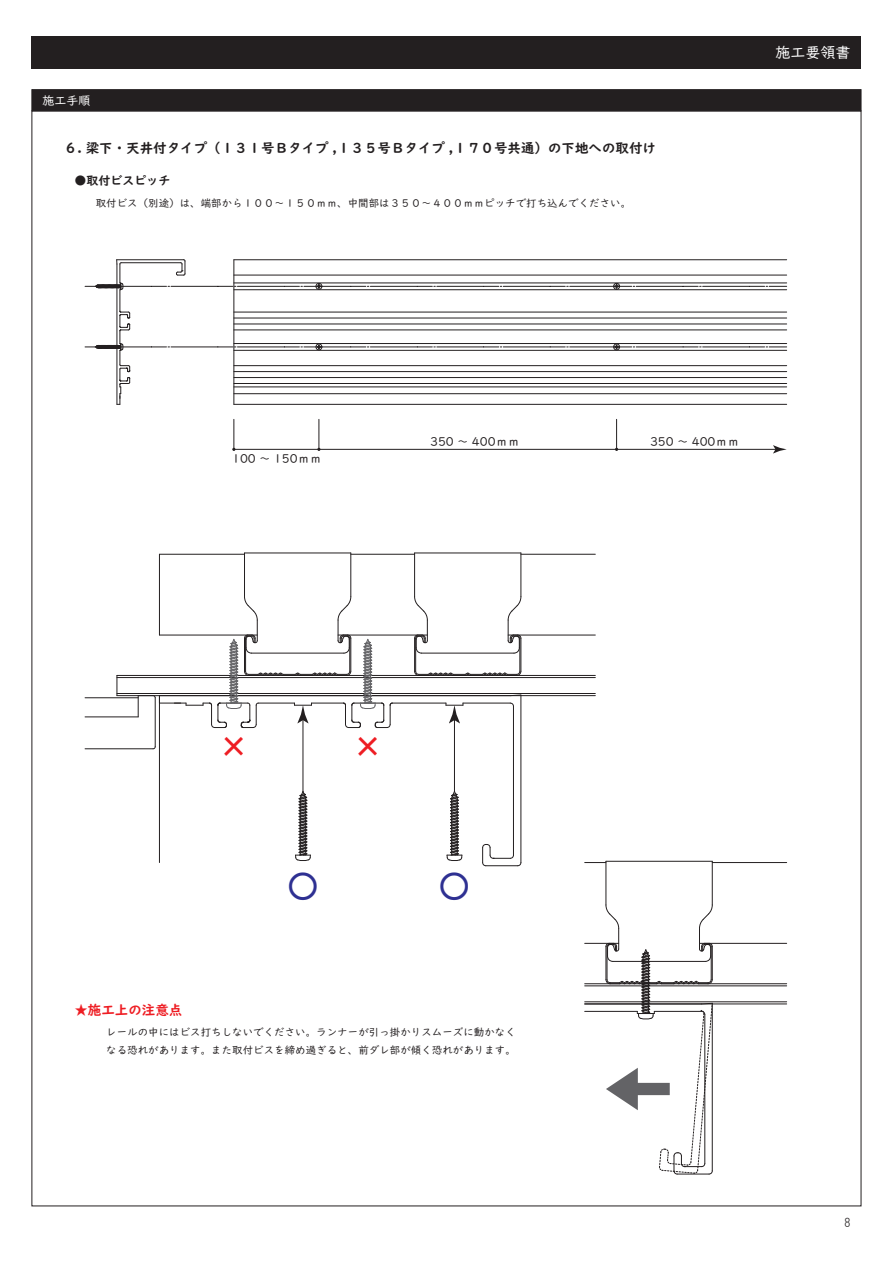
<style>
.page{position:relative;width:893px;height:1263px;background:#fff}
.page>*{position:absolute;margin:0;border:0;box-sizing:border-box;transform-origin:0 0}
.t1{font:36px "MS Gothic";color:#ee1d23}
.t2{font:33px "MS Gothic";color:#2e3092}
.t3{font:15px "UD Digi Kyokasho NP R";color:#fff}
.t4{font:13.5px "UD Digi Kyokasho NP B";color:#231f20}
.t5{font:13.5px "UD Digi Kyokasho NP B";color:#ee1d23}
.t6{font:12px "UD Digi Kyokasho NP R";color:#231f20}
.t7{font:12px "UD Digi Kyokasho NP B";color:#231f20}
.t8{font:12px "UD Digi Kyokasho NP R";color:#fff}
.t9{font:12px "HG Gothic M";color:#231f20}
.t10{font:10.5px/18px "UD Digi Kyokasho NP R";color:#231f20}
</style>
<div class="page">
<div style="left:32px;top:36px;width:829px;height:32px;background:#231f20"></div>
<div style="left:32px;top:89px;width:829px;height:22px;background:#231f20;border:1px solid #231f20"></div>
<hr style="left:234px;top:449px;width:85px;height:1px;background:#231f20">
<hr style="left:234px;top:419px;width:1px;height:30px;background:#231f20">
<hr style="left:319px;top:419px;width:1px;height:30px;background:#231f20">
<hr style="left:319px;top:449px;width:298px;height:1px;background:#231f20">
<hr style="left:616px;top:419px;width:1px;height:30px;background:#231f20">
<hr style="left:617px;top:449px;width:160px;height:1px;background:#231f20">
<svg style="left:773px;top:445px;width:14px;height:8px"></svg>
<svg style="left:85px;top:259px;width:702px;height:146px"></svg>
<hr style="left:155px;top:698px;width:1px;height:49px;background:#231f20">
<hr style="left:521px;top:695px;width:1px;height:167px;background:#231f20">
<svg style="left:482px;top:844px;width:39px;height:22px"></svg>
<hr style="left:463px;top:703px;width:47px;height:1px;background:#231f20">
<hr style="left:513px;top:706px;width:1px;height:149px;background:#231f20">
<hr style="left:392px;top:703px;width:54px;height:1px;background:#231f20">
<svg style="left:117px;top:676px;width:1px;height:19px"></svg>
<hr style="left:159px;top:554px;width:1px;height:81px;background:#231f20">
<hr style="left:117px;top:693px;width:478px;height:1px;background:#231f20">
<hr style="left:117px;top:695px;width:478px;height:1px;background:#231f20">
<hr style="left:117px;top:675px;width:478px;height:1px;background:#231f20">
<hr style="left:117px;top:677px;width:478px;height:1px;background:#231f20">
<hr style="left:85px;top:717px;width:53px;height:1px;background:#231f20">
<hr style="left:85px;top:697px;width:53px;height:1px;background:#231f20">
<hr style="left:85px;top:748px;width:68px;height:1px;background:#231f20">
<hr style="left:159px;top:696px;width:1px;height:166px;background:#231f20">
<hr style="left:244px;top:553px;width:1px;height:44px;background:#231f20">
<hr style="left:244px;top:553px;width:107px;height:1px;background:#231f20">
<hr style="left:351px;top:553px;width:1px;height:44px;background:#231f20">
<hr style="left:159px;top:554px;width:85px;height:1px;background:#231f20">
<hr style="left:414px;top:553px;width:1px;height:44px;background:#231f20">
<hr style="left:521px;top:638px;width:1px;height:33px;background:#231f20">
<hr style="left:520px;top:638px;width:1px;height:33px;background:#231f20">
<hr style="left:415px;top:638px;width:1px;height:33px;background:#231f20">
<hr style="left:414px;top:638px;width:1px;height:33px;background:#231f20">
<svg style="left:414px;top:671px;width:107px;height:4px"></svg>
<hr style="left:415px;top:553px;width:106px;height:1px;background:#231f20">
<svg style="left:414px;top:596px;width:14px;height:57px"></svg>
<hr style="left:421px;top:653px;width:93px;height:1px;background:#231f20">
<svg style="left:508px;top:596px;width:13px;height:57px"></svg>
<hr style="left:521px;top:553px;width:1px;height:44px;background:#231f20">
<hr style="left:338px;top:635px;width:89px;height:1px;background:#231f20">
<hr style="left:351px;top:554px;width:64px;height:1px;background:#231f20">
<hr style="left:521px;top:554px;width:74px;height:1px;background:#231f20">
<hr style="left:508px;top:635px;width:87px;height:1px;background:#231f20">
<svg style="left:295px;top:791px;width:16px;height:70px"></svg>
<hr style="left:303px;top:717px;width:1px;height:74px;background:#231f20">
<svg style="left:138px;top:596px;width:255px;height:132px"></svg>
<svg style="left:447px;top:791px;width:15px;height:70px"></svg>
<hr style="left:454px;top:717px;width:1px;height:74px;background:#231f20">
<svg style="left:446px;top:703px;width:18px;height:20px"></svg>
<hr style="left:677px;top:1174px;width:32px;height:1px;background:#231f20">
<hr style="left:585px;top:1011px;width:52px;height:1px;background:#231f20">
<hr style="left:585px;top:1001px;width:202px;height:1px;background:#231f20">
<hr style="left:585px;top:1004px;width:202px;height:1px;background:#231f20">
<hr style="left:585px;top:983px;width:202px;height:1px;background:#231f20">
<hr style="left:585px;top:985px;width:202px;height:1px;background:#231f20">
<hr style="left:606px;top:861px;width:1px;height:44px;background:#231f20">
<hr style="left:606px;top:861px;width:106px;height:1px;background:#231f20">
<hr style="left:712px;top:861px;width:1px;height:44px;background:#231f20">
<hr style="left:585px;top:943px;width:34px;height:1px;background:#231f20">
<svg style="left:585px;top:862px;width:21px;height:1px"></svg>
<hr style="left:712px;top:862px;width:75px;height:1px;background:#231f20">
<hr style="left:699px;top:943px;width:88px;height:1px;background:#231f20">
<svg style="left:606px;top:904px;width:107px;height:270px"></svg>
<p class="t8" style="left:43px;top:93px;width:50px">施工手順</p>
<p class="t4" style="left:64px;top:140px;width:594px">６. 梁下・天井付タイプ（１３１号Ｂタイプ ,１３５号Ｂタイプ ,１７０号共通）の下地への取付け</p>
<p class="t7" style="left:74px;top:174px;width:98px">●取付ビスピッチ</p>
<p class="t10" style="left:96px;top:194px;width:537px">取付ビス（別途）は、端部から１００～１５０ｍｍ、中間部は３５０～４００ｍｍピッチで打ち込んでください。</p>
<h3 class="t3" style="left:775px;top:44px;width:76px">施工要領書</h3>
<p class="t6" style="left:232px;top:451px;width:91px">100 ～ 150ｍｍ</p>
<p class="t6" style="left:430px;top:435px;width:91px">350 ～ 400ｍｍ</p>
<p class="t6" style="left:650px;top:435px;width:91px">350 ～ 400ｍｍ</p>
<h1 class="t1" style="left:216px;top:728px;width:37px">×</h1>
<h1 class="t1" style="left:350px;top:728px;width:37px">×</h1>
<p class="t5" style="left:74px;top:1001px;width:109px">★施工上の注意点</p>
<h2 class="t2" style="left:286px;top:869px;width:34px">○</h2>
<h2 class="t2" style="left:438px;top:869px;width:34px">○</h2>
<p class="t10" style="left:106px;top:1023px;width:411px">レールの中にはビス打ちしないでください。ランナーが引っ掛かりスムーズに動かなくなる恐れがあります。また取付ビスを締め過ぎると、前ダレ部が傾く恐れがあります。</p>
<p class="t9" style="left:844px;top:1216px;width:7px">8</p>
</div>
